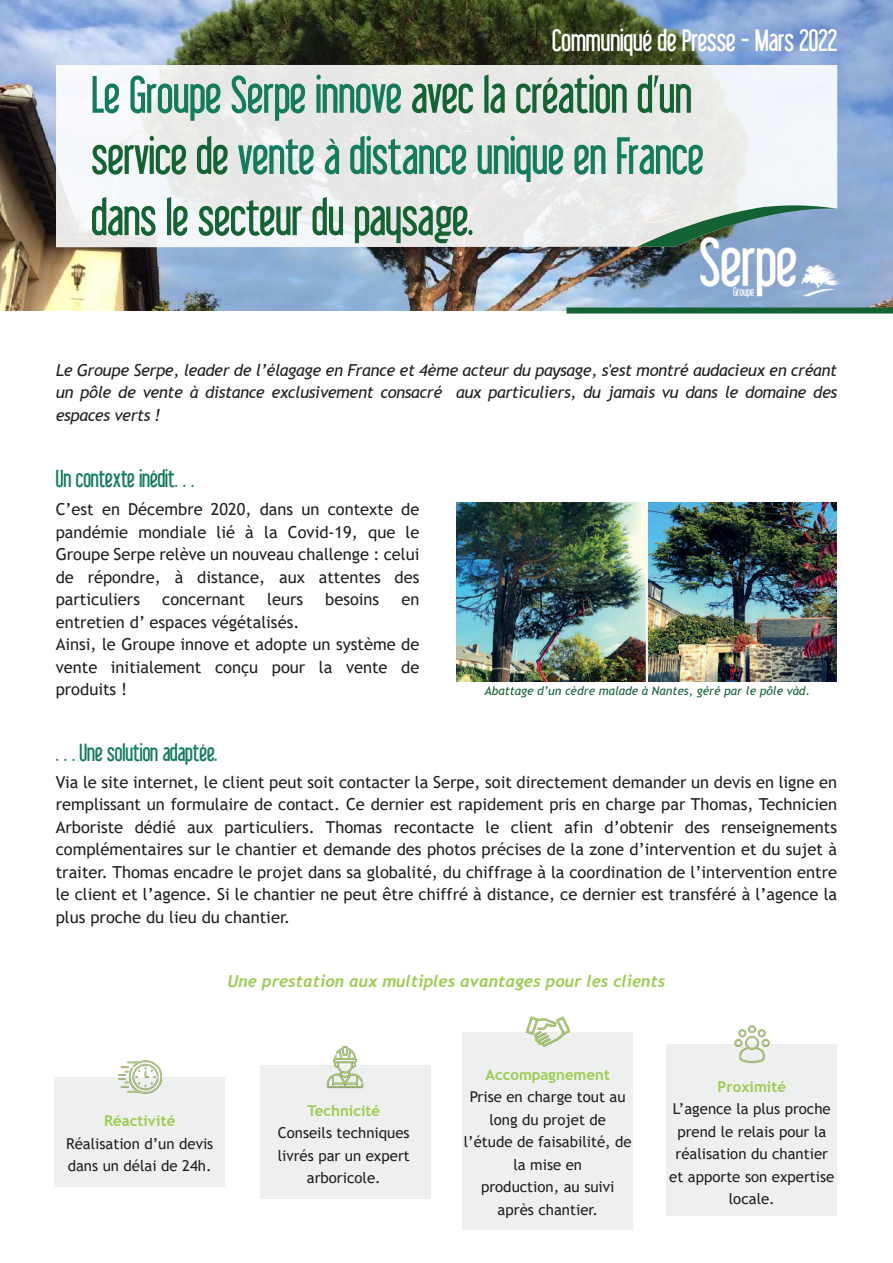
<style>
.page{position:relative;width:893px;height:1263px;background:#fff}
.page>*{position:absolute;margin:0;border:0;box-sizing:border-box;transform-origin:0 0}
.t1{font:51px/61.2px "Libel Suit";color:#136333}
.t2{font:30px "Libel Suit";color:#fff}
.t3{font:24px "Libel Suit";color:#127c5d}
.t4{font:16.5px/22.5px "Trebuchet MS";color:#231f20;text-align:justify}
.t5{font:italic 16.5px/22.5px "Trebuchet MS";letter-spacing:-.02em;color:#231f20;text-align:justify}
.t6{font:italic 700 16.5px "Trebuchet";color:#9bcc4f}
.t7{font:15px/22.5px "Trebuchet MS";color:#231f20;text-align:center}
.t8{font:700 15px "Trebuchet MS";color:#9bcc4f}
.t9{font:italic 12px "Trebuchet MS";color:#136233}
.s1{color:#127c5d}
</style>
<div class="page">
<div style="left:55px;top:1077px;width:170px;height:109px;background:#eef0ef"></div>
<div style="left:260px;top:1065px;width:170px;height:133px;background:#eef0ef"></div>
<div style="left:667px;top:1044px;width:170px;height:171px;background:#eef0ef"></div>
<div style="left:463px;top:1032px;width:170px;height:197px;background:#eef0ef"></div>
<img style="left:0;top:0;width:893px;height:310px">
<svg style="left:56px;top:65px;width:781px;height:182px;fill:#eaeae8"></svg>
<svg style="left:637px;top:205px;width:200px;height:42px;background:#96b3aa"></svg>
<div style="left:566px;top:308px;width:327px;height:6px;background:#136233"></div>
<img style="left:697px;top:221px;width:145px;height:93px">
<img style="left:118px;top:1060px;width:44px;height:34px">
<img style="left:326px;top:1046px;width:38px;height:42px">
<img style="left:526px;top:1016px;width:43px;height:31px">
<img style="left:734px;top:1025px;width:36px;height:38px">
<img style="left:456px;top:503px;width:380px;height:178px">
<h2 class="t2" style="left:552px;top:24px;width:287px">Communiqué de Presse - Mars 2022</h2>
<h1 class="t1" style="left:92px;top:64px;width:614px"><span class="s1">Le Groupe Serpe innove</span> avec la création d’un service de <span class="s1">vente à distance unique en France </span>dans le secteur du paysage.</h1>
<p class="t5" style="left:56px;top:359px;width:783px">Le Groupe Serpe, leader de l’élagage en France et 4ème acteur du paysage, s'est montré audacieux en créant un pôle de vente à distance exclusivement consacré aux particuliers, du jamais vu dans le domaine des espaces verts !</p>
<h3 class="t3" style="left:56px;top:465px;width:140px">Un contexte inédit…</h3>
<p class="t4" style="left:56px;top:498px;width:365px">C’est en Décembre 2020, dans un contexte de pandémie mondiale lié à la Covid-19, que le Groupe Serpe relève un nouveau challenge : celui de répondre, à distance, aux attentes des particuliers</p>
<p class="t4" style="left:162px;top:588px;width:84px">concernant</p>
<p class="t4" style="left:267px;top:588px;width:37px">leurs</p>
<p class="t4" style="left:325px;top:588px;width:56px">besoins</p>
<p class="t4" style="left:401px;top:588px;width:20px">en</p>
<p class="t4" style="left:56px;top:611px;width:365px;text-align:left">entretien d’ espaces végétalisés.<br>Ainsi, le Groupe innove et adopte un système de vente initialement conçu pour la vente de produits !</p>
<h3 class="t3" style="left:56px;top:740px;width:163px">… Une solution adaptée.</h3>
<p class="t9" style="left:484px;top:683px;width:327px">Abattage d’un cèdre malade à Nantes, géré par le pôle vàd.</p>
<p class="t4" style="left:56px;top:770px;width:783px">Via le site internet, le client peut soit contacter la Serpe, soit directement demander un devis en ligne en remplissant un formulaire de contact. Ce dernier est rapidement pris en charge par Thomas, Technicien Arboriste dédié aux particuliers. Thomas recontacte le client afin d’obtenir des renseignements complémentaires sur le chantier et demande des photos précises de la zone d’intervention et du sujet à traiter. Thomas encadre le projet dans sa globalité, du chiffrage à la coordination de l’intervention entre le client et l’agence. Si le chantier ne peut être chiffré à distance, ce dernier est transféré à l’agence la plus proche du lieu du chantier.</p>
<p class="t6" style="left:228px;top:970px;width:439px">Une prestation aux multiples avantages pour les clients</p>
<p class="t8" style="left:104px;top:1111px;width:73px">Réactivité</p>
<p class="t7" style="left:66px;top:1132px;width:149px;text-align:left">Réalisation d’un devis dans un délai de 24h.</p>
<p class="t8" style="left:307px;top:1101px;width:74px">Technicité</p>
<p class="t7" style="left:278px;top:1121px;width:134px">Conseils techniques livrés par un expert arboricole.</p>
<p class="t8" style="left:486px;top:1065px;width:126px">Accompagnement</p>
<p class="t7" style="left:464px;top:1085px;width:169px">Prise en charge tout au long du projet de l’étude de faisabilité, de la mise en<br>production, au suivi après chantier.</p>
<p class="t8" style="left:718px;top:1077px;width:70px">Proximité</p>
<p class="t7" style="left:669px;top:1097px;width:167px">L’agence la plus proche prend le relais pour la réalisation du chantier et apporte son expertise locale.</p>
</div>
